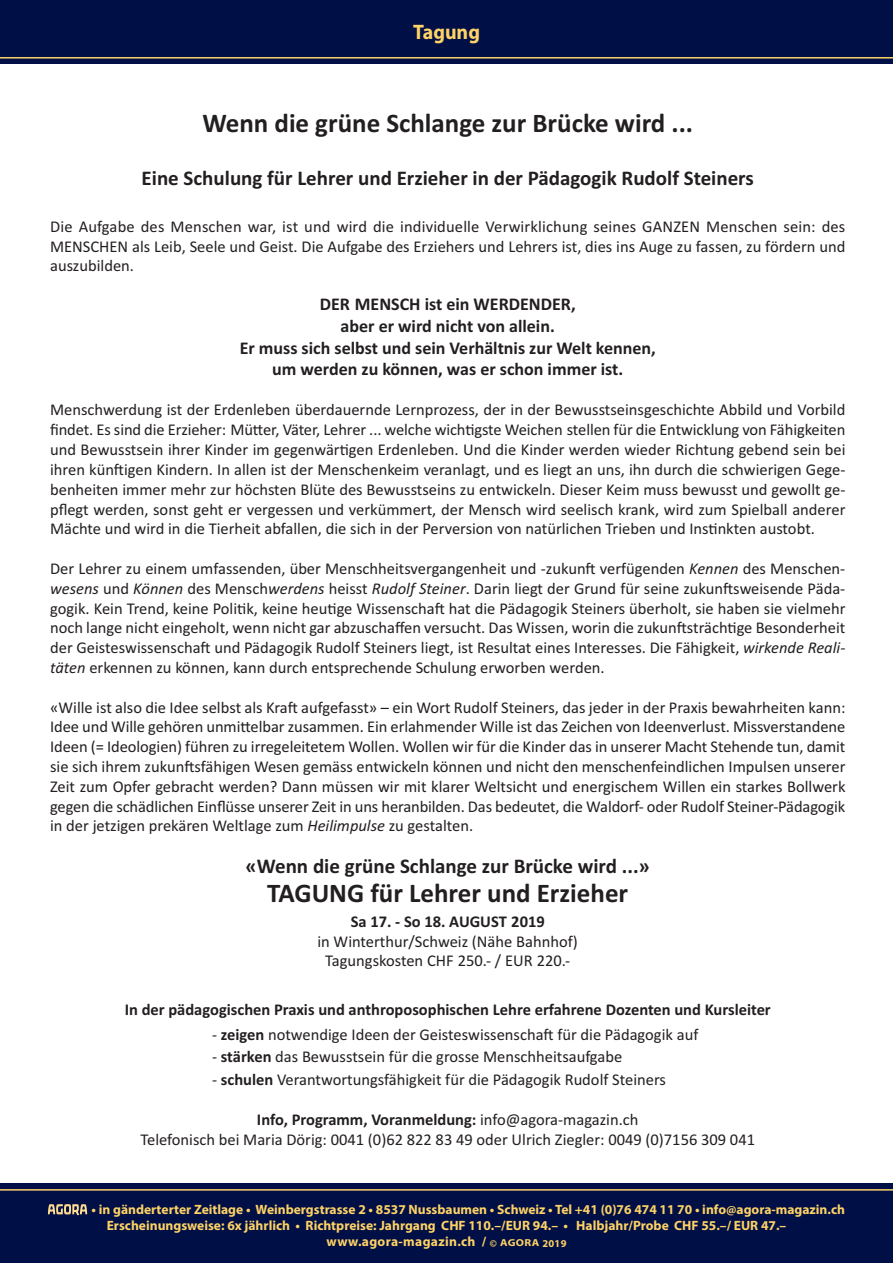
<style>
.page{position:relative;width:893px;height:1263px;background:#fff}
.page>*{position:absolute;margin:0;border:0;box-sizing:border-box;transform-origin:0 0}
.t1{font:700 27px "Calibri";color:#231f20}
.t2{font:700 21px "Calibri";color:#231f20}
.t3{font:700 21px "Myriad Pro";color:#fed266;scale:.95 1}
.t4{font:700 18px/21.6px "Calibri";color:#231f20;text-align:center}
.t5{font:16.5px/19.8px "Calibri";color:#231f20;text-align:justify}
.t6{font:700 16.5px/25.2px "Calibri";color:#231f20}
.t7{font:700 13.5px/16.2px "Myriad Pro";color:#fed266;text-align:center}
.s1{font-style:italic}
.s2{font-weight:400}
.s3{font-weight:700}
.s4{font-family:"ROBIRKE";font-weight:400}
.s5{font-size:10.5px}
.s6{font-size:10.2px}
</style>
<div class="page">
<div style="left:0;top:0;width:893px;height:64px;background:#000f46"></div>
<hr style="left:0;top:57px;width:893px;height:2px;background:#fed266">
<div style="left:0;top:1183px;width:893px;height:80px;background:#000f46"></div>
<hr style="left:0;top:1189px;width:893px;height:1px;background:#fed266">
<p class="t3" style="left:413px;top:24px;width:72px">Tagung</p>
<h1 class="t1" style="left:202px;top:113px;width:492px">Wenn die grüne Schlange zur Brücke wird ...</h1>
<p class="t2" style="left:142px;top:171px;width:614px">Eine Schulung für Lehrer und Erzieher in der Pädagogik Rudolf Steiners</p>
<p class="t5" style="left:50px;top:218px;width:797px">Die Aufgabe des Menschen war, ist und wird die individuelle Verwirklichung seines GANZEN Menschen sein: des MENSCHEN als Leib, Seele und Geist. Die Aufgabe des Erziehers und Lehrers ist, dies ins Auge zu fassen, zu fördern und auszubilden.</p>
<p class="t4" style="left:240px;top:295px;width:418px">DER MENSCH ist ein WERDENDER,<br>aber er wird nicht von allein.<br>Er muss sich selbst und sein Verhältnis zur Welt kennen, um werden zu können, was er schon immer ist.</p>
<p class="t5" style="left:50px;top:401px;width:797px">Menschwerdung ist der Erdenleben überdauernde Lernprozess, der in der Bewusstseinsgeschichte Abbild und Vorbild findet. Es sind die Erzieher: Mütter, Väter, Lehrer ... welche wichtigste Weichen stellen für die Entwicklung von Fähigkeiten und Bewusstsein ihrer Kinder im gegenwärtigen Erdenleben. Und die Kinder werden wieder Richtung gebend sein bei ihren künftigen Kindern. In allen ist der Menschenkeim veranlagt, und es liegt an uns, ihn durch die schwierigen Gege‐ benheiten immer mehr zur höchsten Blüte des Bewusstseins zu entwickeln. Dieser Keim muss bewusst und gewollt ge‐ pflegt werden, sonst geht er vergessen und verkümmert, der Mensch wird seelisch krank, wird zum Spielball anderer Mächte und wird in die Tierheit abfallen, die sich in der Perversion von natürlichen Trieben und Instinkten austobt.</p>
<p class="t5" style="left:50px;top:560px;width:797px">Der Lehrer zu einem umfassenden, über Menschheitsvergangenheit und ‐zukunft verfügenden <span class="s1">Kennen</span> des Menschen‐ <span class="s1">wesens</span> und <span class="s1">Können</span> des Mensch<span class="s1">werdens</span> heisst <span class="s1">Rudolf Steiner</span>. Darin liegt der Grund für seine zukunftsweisende Päda‐ gogik. Kein Trend, keine Politik, keine heutige Wissenschaft hat die Pädagogik Steiners überholt, sie haben sie vielmehr noch lange nicht eingeholt, wenn nicht gar abzuschaffen versucht. Das Wissen, worin die zukunftsträchtige Besonderheit der Geisteswissenschaft und Pädagogik Rudolf Steiners liegt, ist Resultat eines Interesses. Die Fähigkeit, <span class="s1">wirkende Reali‐ täten</span> erkennen zu können, kann durch entsprechende Schulung erworben werden.</p>
<p class="t5" style="left:50px;top:698px;width:797px">«Wille ist also die Idee selbst als Kraft aufgefasst» – ein Wort Rudolf Steiners, das jeder in der Praxis bewahrheiten kann:<br>Idee und Wille gehören unmittelbar zusammen. Ein erlahmender Wille ist das Zeichen von Ideenverlust. Missverstandene Ideen (= Ideologien) führen zu irregeleitetem Wollen. Wollen wir für die Kinder das in unserer Macht Stehende tun, damit sie sich ihrem zukunftsfähigen Wesen gemäss entwickeln können und nicht den menschenfeindlichen Impulsen unserer Zeit zum Opfer gebracht werden? Dann müssen wir mit klarer Weltsicht und energischem Willen ein starkes Bollwerk gegen die schädlichen Einflüsse unserer Zeit in uns heranbilden. Das bedeutet, die Waldorf‐ oder Rudolf Steiner‐Pädagogik in der jetzigen prekären Weltlage zum <span class="s1">Heilimpulse</span> zu gestalten.</p>
<p class="t2" style="left:246px;top:858px;width:406px">«Wenn die grüne Schlange zur Brücke wird ...»</p>
<h1 class="t1" style="left:267px;top:884px;width:362px">TAGUNG für Lehrer und Erzieher</h1>
<p class="t6" style="left:351px;top:910px;width:196px">Sa 17. ‐ So 18. AUGUST 2019</p>
<p class="t5" style="left:317px;top:932px;width:262px;text-align:center">in Winterthur/Schweiz (Nähe Bahnhof)<br>Tagungskosten CHF 250.‐ / EUR 220.‐</p>
<p class="t6" style="left:212px;top:998px;width:560px;text-indent:-87px">In der pädagogischen Praxis und anthroposophischen Lehre erfahrene Dozenten und Kursleiter <span class="s2">‐</span> zeigen <span class="s2">notwendige Ideen der Geisteswissenschaft für die Pädagogik auf</span></p>
<p class="t5" style="left:212px;top:1046px;width:455px;line-height:23.1px">‐ <span class="s3">stärken</span> das Bewusstsein für die grosse Menschheitsaufgabe<br>‐ <span class="s3">schulen</span> Verantwortungsfähigkeit für die Pädagogik Rudolf Steiners</p>
<p class="t5" style="left:141px;top:1111px;width:616px;text-align:center"><span class="s3">Info, Programm, Voranmeldung:</span> info@agora‐magazin.ch<br>Telefonisch bei Maria Dörig: 0041 (0)62 822 83 49 oder Ulrich Ziegler: 0049 (0)7156 309 041</p>
<p class="t7" style="left:48px;top:1202px;width:799px"><span class="s4">AGORA</span> • in gänderterter Zeitlage • Weinbergstrasse 2 • 8537 Nussbaumen • Schweiz • Tel +41 (0)76 474 11 70 • info@agora-magazin.ch<br>Erscheinungsweise: 6x jährlich • Richtpreise: Jahrgang CHF 110.–/EUR 94.– • Halbjahr/Probe CHF 55.–/ EUR 47.– www.agora-magazin.ch / <span class="s5">©</span> <span class="s6">AGORA</span> <span class="s5">2019</span></p>
</div>
